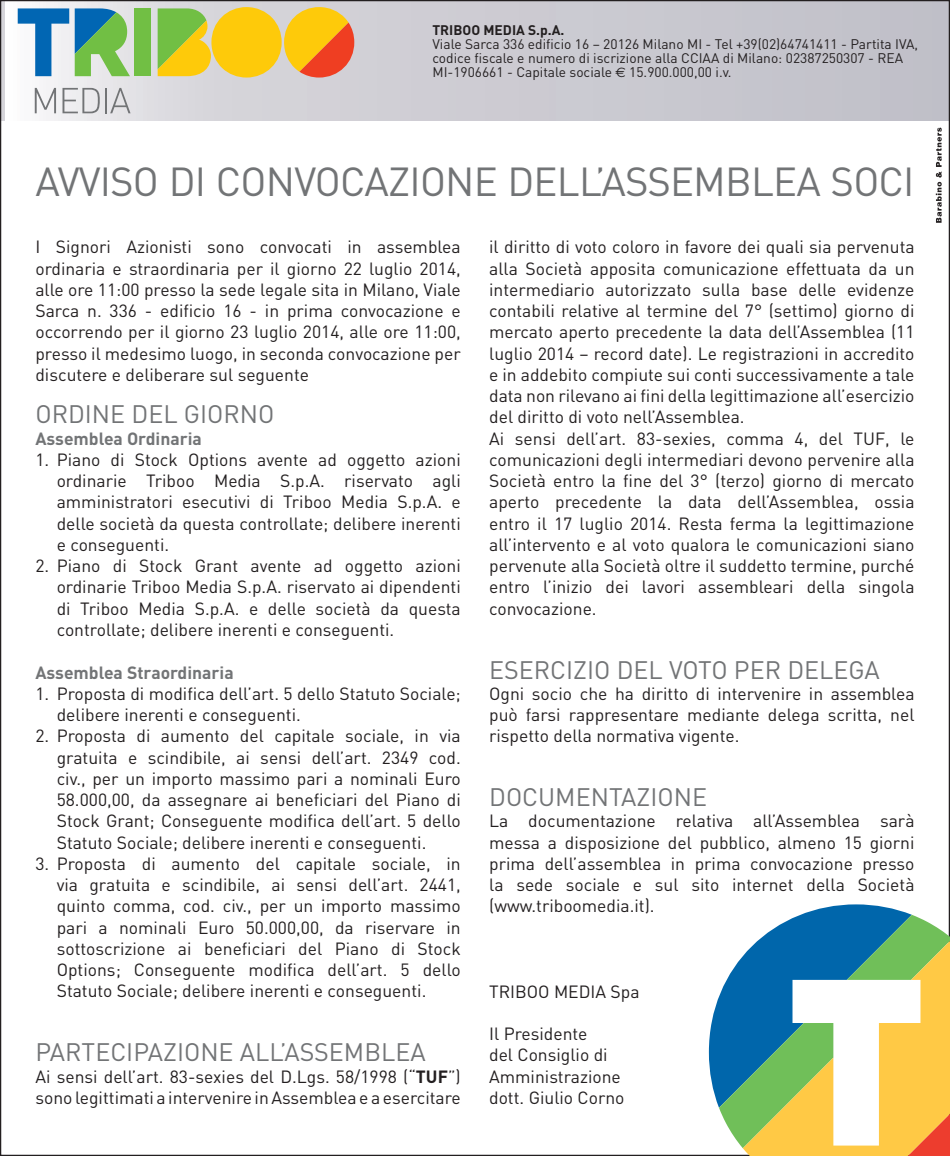
<style>
.page{position:relative;width:950px;height:1156px;background:#fff}
.page>*{position:absolute;margin:0;border:0;box-sizing:border-box;transform-origin:0 0}
.t1{font:40px "DIN";letter-spacing:-.02em;color:#727476}
.t2{font:25px "DIN";color:#727476}
.t3{font:17.5px/21.2px "DIN";color:#231f20;text-align:justify}
.t4{font:700 17.5px "DIN";color:#727476}
.t5{font:13.75px/13.8px "DIN";color:#231f20}
.t6{font:700 13.75px "DIN";color:#231f20}
.s1{font-family:"Euro Sans Std"}
.s2{font-weight:700}
</style>
<div class="page">
<svg style="left:2px;top:2px;width:946px;height:118px;background:#cdccd2"></svg>
<svg style="left:18px;top:8px;width:51px;height:68px"></svg>
<svg style="left:75px;top:8px;width:55px;height:68px;background:#6db086"></svg>
<div style="left:135px;top:8px;width:16px;height:68px;background:#71bf44"></div>
<svg style="left:158px;top:7px;width:196px;height:70px;background:#e2bb3c"></svg>
<svg style="left:35px;top:88px;width:21px;height:25px"></svg>
<svg style="left:62px;top:88px;width:38px;height:25px"></svg>
<hr style="left:105px;top:88px;width:2px;height:25px;background:#727476">
<svg style="left:110px;top:88px;width:20px;height:25px"></svg>
<svg style="left:709px;top:904px;width:241px;height:251px"></svg>
<svg style="left:743px;top:938px;width:207px;height:217px"></svg>
<svg style="left:935px;top:128px;width:6px;height:95px"></svg>
<p class="t6" style="left:432px;top:21px;width:134px">TRIBOO MEDIA S.p.A.</p>
<p class="t5" style="left:432px;top:37px;width:487px">Viale Sarca 336 edificio 16 – 20126 Milano MI - Tel +39(02)64741411 - Partita IVA, codice fiscale e numero di iscrizione alla CCIAA di Milano: 02387250307 - REA<br>MI-1906661 - Capitale sociale <span class="s1">€</span> 15.900.000,00 i.v.</p>
<h1 class="t1" style="left:35px;top:157px;width:880px">AVVISO DI CONVOCAZIONE DELL’ASSEMBLEA SOCI</h1>
<p class="t3" style="left:35px;top:236px;width:427px">I Signori Azionisti sono convocati in assemblea ordinaria e straordinaria per il giorno 22 luglio 2014, alle ore 11:00 presso la sede legale sita in Milano, Viale Sarca n. 336 - edificio 16 - in prima convocazione e occorrendo per il giorno 23 luglio 2014, alle ore 11:00, presso il medesimo luogo, in seconda convocazione per discutere e deliberare sul seguente</p>
<h2 class="t2" style="left:35px;top:398px;width:240px">ORDINE DEL GIORNO</h2>
<p class="t4" style="left:35px;top:427px;width:168px">Assemblea Ordinaria</p>
<p class="t3" style="left:57px;top:448px;width:405px;text-indent:-21px">1. Piano di Stock Options avente ad oggetto azioni ordinarie Triboo Media S.p.A. riservato agli amministratori esecutivi di Triboo Media S.p.A. e delle società da questa controllate; delibere inerenti e conseguenti.</p>
<p class="t3" style="left:57px;top:555px;width:405px;text-indent:-21px">2. Piano di Stock Grant avente ad oggetto azioni ordinarie Triboo Media S.p.A. riservato ai dipendenti di Triboo Media S.p.A. e delle società da questa controllate; delibere inerenti e conseguenti.</p>
<p class="t4" style="left:35px;top:660px;width:200px">Assemblea Straordinaria</p>
<p class="t3" style="left:57px;top:682px;width:405px;text-indent:-21px">1. Proposta di modifica dell’art. 5 dello Statuto Sociale; delibere inerenti e conseguenti.</p>
<p class="t3" style="left:57px;top:724px;width:405px;text-indent:-21px">2. Proposta di aumento del capitale sociale, in via gratuita e scindibile, ai sensi dell’art. 2349 cod. civ., per un importo massimo pari a nominali Euro 58.000,00, da assegnare ai beneficiari del Piano di Stock Grant; Conseguente modifica dell’art. 5 dello Statuto Sociale; delibere inerenti e conseguenti.</p>
<p class="t3" style="left:57px;top:852px;width:405px;text-indent:-21px">3. Proposta di aumento del capitale sociale, in via gratuita e scindibile, ai sensi dell’art. 2441, quinto comma, cod. civ., per un importo massimo pari a nominali Euro 50.000,00, da riservare in sottoscrizione ai beneficiari del Piano di Stock Options; Conseguente modifica dell’art. 5 dello Statuto Sociale; delibere inerenti e conseguenti.</p>
<h2 class="t2" style="left:35px;top:1036px;width:392px">PARTECIPAZIONE ALL’ASSEMBLEA</h2>
<p class="t3" style="left:35px;top:1065px;width:427px">Ai sensi dell’art. 83-sexies del D.Lgs. 58/1998 (“<span class="s2">TUF</span>”) sono legittimati a intervenire in Assemblea e a esercitare</p>
<p class="t3" style="left:489px;top:236px;width:427px;text-align:left">il diritto di voto coloro in favore dei quali sia pervenuta alla Società apposita comunicazione effettuata da un intermediario autorizzato sulla base delle evidenze contabili relative al termine del 7° (settimo) giorno di mercato aperto precedente la data dell’Assemblea (11 luglio 2014 – record date). Le registrazioni in accredito e in addebito compiute sui conti successivamente a tale data non rilevano ai fini della legittimazione all’esercizio del diritto di voto nell’Assemblea.<br>Ai sensi dell’art. 83-sexies, comma 4, del TUF, le comunicazioni degli intermediari devono pervenire alla Società entro la fine del 3° (terzo) giorno di mercato aperto precedente la data dell’Assemblea, ossia entro il 17 luglio 2014. Resta ferma la legittimazione all’intervento e al voto qualora le comunicazioni siano pervenute alla Società oltre il suddetto termine, purché entro l’inizio dei lavori assembleari della singola convocazione.</p>
<h2 class="t2" style="left:489px;top:653px;width:392px">ESERCIZIO DEL VOTO PER DELEGA</h2>
<p class="t3" style="left:489px;top:682px;width:427px">Ogni socio che ha diritto di intervenire in assemblea può farsi rappresentare mediante delega scritta, nel rispetto della normativa vigente.</p>
<h2 class="t2" style="left:489px;top:781px;width:219px">DOCUMENTAZIONE</h2>
<p class="t3" style="left:489px;top:810px;width:427px">La documentazione relativa all’Assemblea sarà messa a disposizione del pubblico, almeno 15 giorni prima dell’assemblea in prima convocazione presso la sede sociale e sul sito internet della Società (www.triboomedia.it).</p>
<p class="t3" style="left:489px;top:980px;width:152px">TRIBOO MEDIA Spa</p>
<p class="t3" style="left:489px;top:1022px;width:137px;text-align:left">Il Presidente<br>del Consiglio di<br>Amministrazione dott. Giulio Corno</p>
</div>
